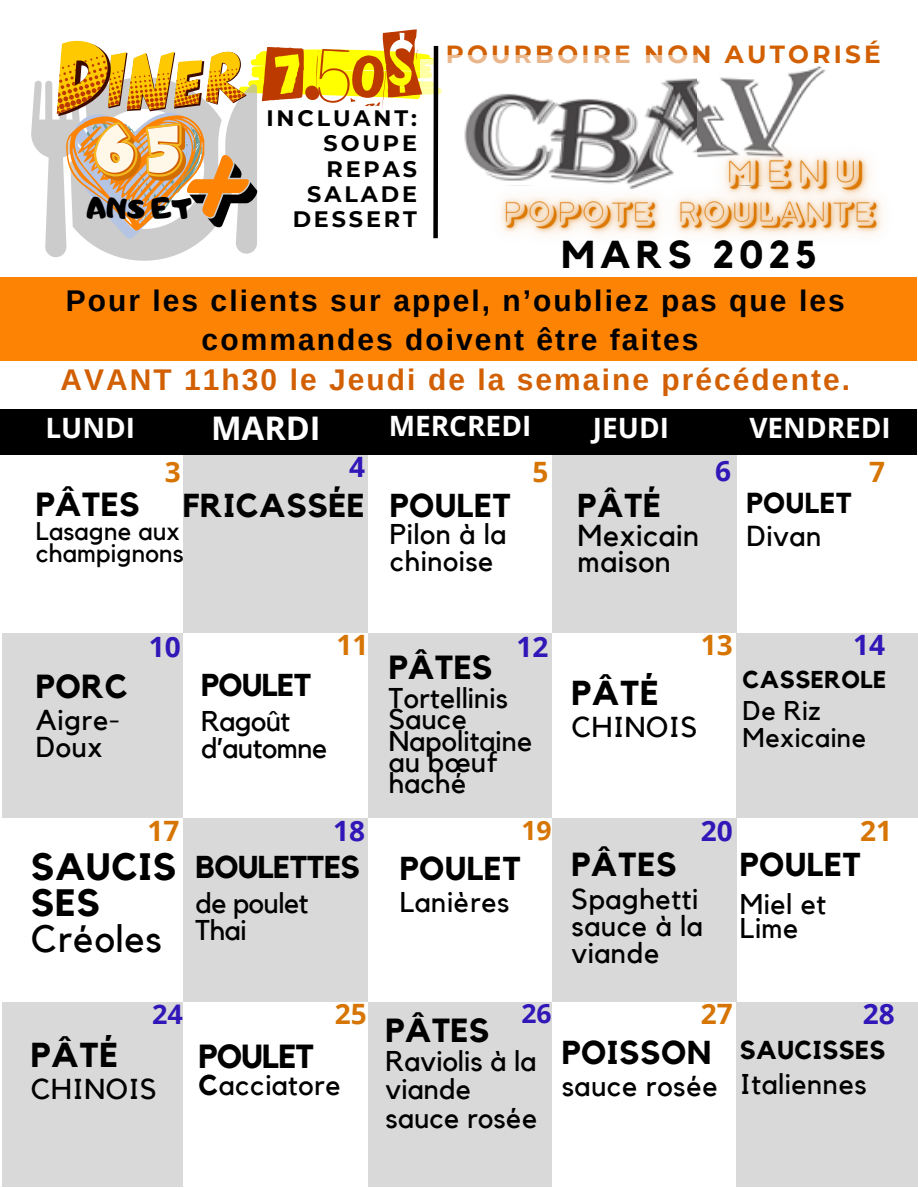
<style>
.page{position:relative;width:918px;height:1188px;background:#fff}
.page>*{position:absolute;margin:0;border:0;box-sizing:border-box;transform-origin:0 0}
.t1{font:71.1px "Drunken Hour";color:#bc3900}
.t2{font:700 38.85px "Kollektif";letter-spacing:.13em;color:#000}
.t3{font:700 37.95px/36px "Kollektif";letter-spacing:.02em;color:#000}
.t4{font:700 34.5px "Kollektif";letter-spacing:.02em;color:#000}
.t5{font:700 33.3px "Kollektif";letter-spacing:.01em;color:#000}
.t6{font:700 33px "Kollektif";letter-spacing:.02em;color:#000}
.t7{font:700 32.55px "Open Sans";color:#fff}
.t8{font:700 31.5px "Kollektif";letter-spacing:-.015em;color:#000}
.t9{font:30.15px/25.8px "Kollektif";letter-spacing:.02em;color:#000}
.t10{font:700 30px/39.3px "Arimo";letter-spacing:.07em;color:#000;text-align:center}
.t11{font:28.8px/27px "Kollektif";letter-spacing:.02em;color:#000}
.t12{font:700 28.8px "Kollektif";letter-spacing:.02em;color:#000}
.t13{font:28.8px "Adigiana Toybox";color:#000}
.t14{font:28.65px "Kollektif";letter-spacing:.02em;color:#000}
.t15{font:28.5px/21.3px "Kollektif";letter-spacing:.01em;color:#000}
.t16{font:28.5px/27px "Kollektif";letter-spacing:-.015em;color:#000}
.t17{font:700 28.05px "Open Sans";color:#fff}
.t18{font:700 28.05px "Open Sans";color:#d67503}
.t19{font:700 28.05px "Open Sans";color:#3116b8}
.t20{font:27px/27px "Kollektif";letter-spacing:.02em;color:#000}
.t21{font:700 27px "Open Sans";color:#3116b8}
.t22{font:700 26.55px "Open Sans";color:#d67503}
.t23{font:700 26.55px "Open Sans";color:#3116b8}
.t24{font:700 25.8px "Kollektif";letter-spacing:.02em;color:#000}
.t25{font:25.5px/22.5px "Kollektif";letter-spacing:.01em;color:#000}
.t26{font:700 24.75px "Montserrat";letter-spacing:.13em;color:#d26002}
.t27{font:700 24.3px "Kollektif";letter-spacing:.02em;color:#000}
.t28{font:700 22.35px/25.3px "Montserrat";letter-spacing:.13em;color:#000;text-align:right}
.s1{color:#d26002}
.s2{font-weight:400}
.s3{font-weight:700}
</style>
<div class="page">
<div style="left:0;top:277px;width:917px;height:84px;background:#fd8305"></div>
<img style="left:441px;top:66px;width:385px;height:48px">
<div style="left:184px;top:450px;width:184px;height:184px;background:#d9d9d9"></div>
<div style="left:552px;top:450px;width:184px;height:184px;background:#d9d9d9"></div>
<div style="left:2px;top:634px;width:182px;height:184px;background:#d9d9d9"></div>
<div style="left:368px;top:634px;width:184px;height:184px;background:#d9d9d9"></div>
<div style="left:736px;top:634px;width:182px;height:184px;background:#d9d9d9"></div>
<div style="left:184px;top:818px;width:184px;height:184px;background:#d9d9d9"></div>
<div style="left:552px;top:818px;width:184px;height:184px;background:#d9d9d9"></div>
<div style="left:2px;top:1002px;width:182px;height:184px;background:#d9d9d9"></div>
<div style="left:368px;top:1002px;width:184px;height:184px;background:#d9d9d9"></div>
<div style="left:736px;top:1002px;width:182px;height:184px;background:#d9d9d9"></div>
<div style="left:0;top:409px;width:916px;height:45px;background:#000"></div>
<svg style="left:31px;top:41px;width:410px;height:220px"></svg>
<div style="left:433px;top:46px;width:5px;height:192px;background:#000"></div>
<img style="left:500px;top:114px;width:382px;height:122px">
<img style="left:446px;top:66px;width:251px;height:123px">
<h1 class="t13" style="left:87px;top:189px;width:108px">ANS ET</h1>
<p class="t1" style="left:258px;top:47px;width:166px">7.50$</p>
<p class="t28" style="left:266px;top:105px;width:152px">INCLUANT:<br>SOUPE<br>REPAS<br>SALADE</p>
<p class="t28" style="left:293px;top:207px;width:126px">DESSERT</p>
<p class="t26" style="left:446px;top:39px;width:436px">POURBOIRE NON AUTORISÉ</p>
<p class="t2" style="left:562px;top:236px;width:257px">MARS 2025</p>
<p class="t10" style="left:60px;top:281px;width:791px">Pour les clients sur appel, n’oubliez pas que les commandes doivent être faites<br><span class="s1">AVANT 11h30 le Jeudi de la semaine précédente.</span></p>
<p class="t17" style="left:45px;top:409px;width:91px">LUNDI</p>
<p class="t7" style="left:211px;top:405px;width:111px">MARDI</p>
<p class="t17" style="left:389px;top:406px;width:144px">MERCREDI</p>
<p class="t17" style="left:593px;top:409px;width:78px">JEUDI</p>
<p class="t17" style="left:749px;top:408px;width:143px">VENDREDI</p>
<p class="t19" style="left:349px;top:447px;width:17px">4</p>
<p class="t18" style="left:532px;top:452px;width:17px">5</p>
<p class="t18" style="left:165px;top:452px;width:17px">3</p>
<p class="t19" style="left:715px;top:451px;width:17px">6</p>
<p class="t18" style="left:869px;top:452px;width:17px">7</p>
<p class="t5" style="left:36px;top:489px;width:105px">PÂTES</p>
<h5 class="t6" style="left:183px;top:490px;width:183px">FRICASSÉE</h5>
<p class="t25" style="left:36px;top:521px;width:150px">Lasagne aux champignons</p>
<p class="t6" style="left:390px;top:490px;width:123px">POULET</p>
<p class="t15" style="left:390px;top:521px;width:118px;line-height:27px">Pilon à la chinoise</p>
<p class="t6" style="left:578px;top:490px;width:85px">PÂTÉ</p>
<p class="t9" style="left:578px;top:524px;width:123px">Mexicain maison</p>
<p class="t12" style="left:746px;top:490px;width:107px">POULET</p>
<p class="t11" style="left:746px;top:523px;width:77px">Divan</p>
<p class="t5" style="left:36px;top:671px;width:94px">PORC</p>
<h4 class="t11" style="left:36px;top:708px;width:86px">Aigre-<br>Doux</h4>
<p class="t19" style="left:149px;top:627px;width:33px">10</p>
<p class="t18" style="left:337px;top:625px;width:33px">11</p>
<p class="t19" style="left:516px;top:627px;width:33px">12</p>
<p class="t18" style="left:701px;top:625px;width:33px">13</p>
<p class="t19" style="left:853px;top:625px;width:33px">14</p>
<p class="t5" style="left:389px;top:652px;width:105px">PÂTES</p>
<p class="t15" style="left:389px;top:688px;width:121px">Tortellinis</p>
<p class="t15" style="left:389px;top:710px;width:145px">Sauce<br>Napolitaine au bœuf haché</p>
<p class="t27" style="left:743px;top:668px;width:145px">CASSEROLE</p>
<p class="t20" style="left:743px;top:699px;width:125px">De Riz<br>Mexicaine</p>
<p class="t4" style="left:571px;top:677px;width:89px">PÂTÉ</p>
<p class="t14" style="left:571px;top:714px;width:127px">CHINOIS</p>
<p class="t8" style="left:201px;top:670px;width:112px">POULET</p>
<p class="t15" style="left:201px;top:711px;width:91px">Ragoût</p>
<p class="t16" style="left:201px;top:735px;width:128px">d’automne</p>
<p class="t18" style="left:147px;top:811px;width:33px">17</p>
<p class="t19" style="left:333px;top:811px;width:33px">18</p>
<p class="t22" style="left:521px;top:811px;width:32px">19</p>
<p class="t19" style="left:701px;top:811px;width:33px">20</p>
<p class="t18" style="left:860px;top:811px;width:33px">21</p>
<p class="t3" style="left:31px;top:850px;width:147px">SAUCIS<br>SES<br><span class="s2">Créoles</span></p>
<p class="t6" style="left:400px;top:853px;width:123px">POULET</p>
<p class="t8" style="left:195px;top:853px;width:166px">BOULETTES</p>
<p class="t16" style="left:195px;top:891px;width:115px">de poulet<br>Thai</p>
<p class="t15" style="left:400px;top:892px;width:111px">Lanières</p>
<p class="t5" style="left:571px;top:849px;width:107px">PÂTES</p>
<p class="t11" style="left:571px;top:887px;width:133px">Spaghetti sauce à la viande</p>
<p class="t6" style="left:740px;top:849px;width:123px">POULET</p>
<p class="t15" style="left:740px;top:893px;width:88px;line-height:23.7px">Miel et<br>Lime</p>
<h6 class="t21" style="left:152px;top:995px;width:32px">24</h6>
<h5 class="t18" style="left:335px;top:994px;width:33px">25</h5>
<p class="t23" style="left:522px;top:994px;width:32px">26</p>
<h2 class="t18" style="left:701px;top:994px;width:33px">27</h2>
<p class="t19" style="left:863px;top:994px;width:33px">28</p>
<p class="t5" style="left:386px;top:1015px;width:105px">PÂTES</p>
<p class="t15" style="left:386px;top:1048px;width:152px;line-height:28.2px">Raviolis à la viande</p>
<p class="t15" style="left:386px;top:1108px;width:153px">sauce rosée</p>
<p class="t4" style="left:31px;top:1039px;width:89px">PÂTÉ</p>
<p class="t14" style="left:31px;top:1075px;width:127px">CHINOIS</p>
<p class="t24" style="left:740px;top:1038px;width:147px">SAUCISSES</p>
<p class="t15" style="left:740px;top:1074px;width:128px">Italiennes</p>
<p class="t6" style="left:562px;top:1038px;width:151px">POISSON</p>
<p class="t14" style="left:562px;top:1073px;width:158px">sauce rosée</p>
<p class="t5" style="left:199px;top:1041px;width:117px">POULET</p>
<p class="t15" style="left:199px;top:1076px;width:144px"><span class="s3">C</span>acciatore</p>
</div>
